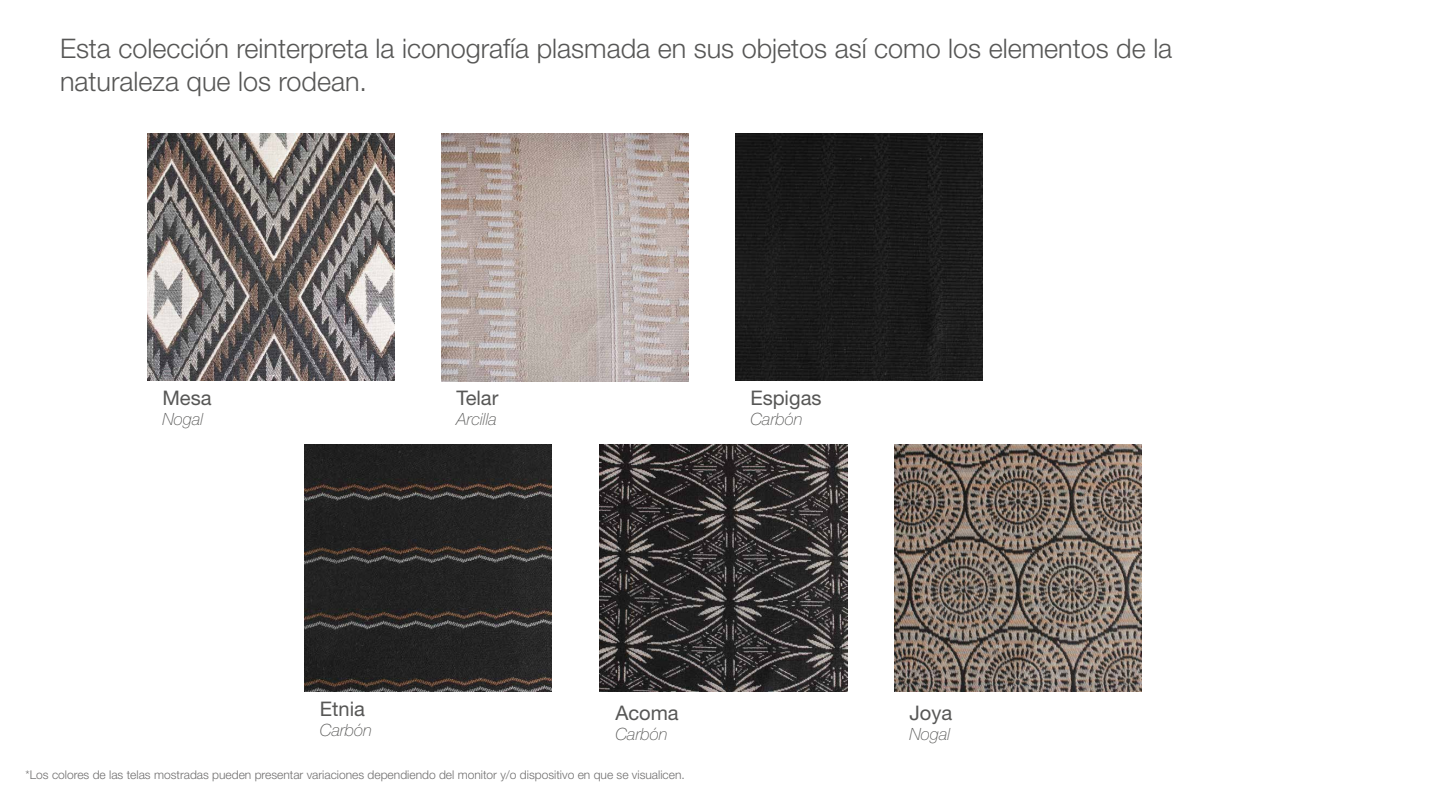
<style>
.page{position:relative;width:1440px;height:810px;background:#fff}
.page>*{position:absolute;margin:0;border:0;box-sizing:border-box;transform-origin:0 0}
.t1{font:300 27px/32.4px "Helvetica Neue LT Std";color:#575756}
.t2{font:20.1px "Helvetica Neue LT Std";color:#575756}
.t3{font:italic 100 16.8px "Helvetica Neue LT Std";color:#575756}
.t4{font:300 12px "Helvetica Neue LT Std";color:#706f6f}
</style>
<div class="page">
<img style="left:735px;top:134px;width:247px;height:247px">
<img style="left:304px;top:444px;width:248px;height:247px">
<img style="left:894px;top:444px;width:247px;height:247px">
<img style="left:147px;top:134px;width:247px;height:247px">
<img style="left:600px;top:444px;width:247px;height:247px">
<img style="left:441px;top:134px;width:247px;height:247px">
<h1 class="t1" style="left:60px;top:32px;width:1114px">Esta colección reinterpreta la iconografía plasmada en sus objetos así como los elementos de la naturaleza que los rodean.</h1>
<h2 class="t2" style="left:162px;top:386px;width:51px">Mesa</h2>
<h3 class="t3" style="left:162px;top:410px;width:42px">Nogal</h3>
<h2 class="t2" style="left:456px;top:386px;width:44px">Telar</h2>
<h3 class="t3" style="left:456px;top:410px;width:42px">Arcilla</h3>
<h2 class="t2" style="left:750px;top:386px;width:73px">Espigas</h2>
<h3 class="t3" style="left:750px;top:410px;width:54px">Carbón</h3>
<h2 class="t2" style="left:320px;top:697px;width:47px">Etnia</h2>
<h3 class="t3" style="left:320px;top:720px;width:54px">Carbón</h3>
<h2 class="t2" style="left:615px;top:701px;width:65px">Acoma</h2>
<h3 class="t3" style="left:615px;top:725px;width:54px">Carbón</h3>
<p class="t4" style="left:26px;top:768px;width:661px">*Los colores de las telas mostradas pueden presentar variaciones dependiendo del monitor y/o dispositivo en que se visualicen.</p>
<h2 class="t2" style="left:909px;top:701px;width:44px">Joya</h2>
<h3 class="t3" style="left:909px;top:725px;width:42px">Nogal</h3>
</div>
